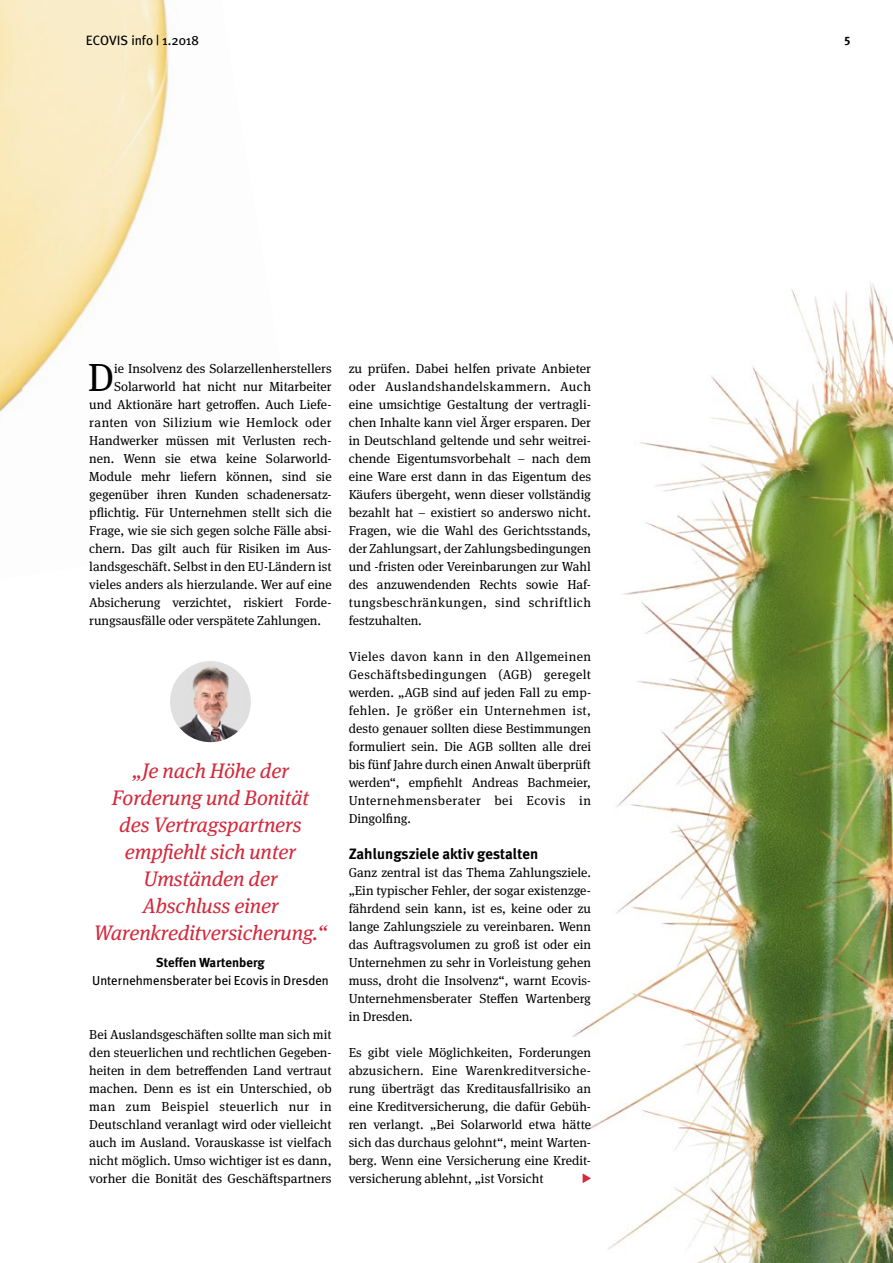
<style>
.page{position:relative;width:893px;height:1263px;background:#fff}
.page>*{position:absolute;margin:0;border:0;box-sizing:border-box;transform-origin:0 0}
.t1{font:39.15px "Meta Serif OT";color:#000}
.t2{font:italic 21px/27px "Meta Serif OT";letter-spacing:-.005em;color:#d32a3d;text-align:center}
.t3{font:700 15px "Meta Plus";color:#000}
.t4{font:13.5px "Meta Plus";color:#000}
.t5{font:13.05px/18px "Meta Serif OT";color:#000;text-align:justify}
.t6{font:13.05px "Meta Plus";color:#000}
.t7{font:13.05px "Meta Serif OT";letter-spacing:.03em;color:#000}
.t8{font:700 13.05px "Meta Plus";color:#000}
.t9{font:700 12px "Meta Plus";color:#000}
</style>
<div class="page">
<img style="left:572px;top:282px;width:321px;height:981px">
<img style="left:0;top:0;width:169px;height:355px">
<img style="left:0;top:253px;width:52px;height:159px">
<svg style="left:583px;top:1173px;width:8px;height:10px"></svg>
<img style="left:173px;top:661px;width:76px;height:81px">
<p class="t4" style="left:86px;top:32px;width:114px">ECOVIS info | 1.2018</p>
<p class="t9" style="left:845px;top:32px;width:7px">5</p>
<h1 class="t1" style="left:88px;top:355px;width:28px">D</h1>
<p class="t5" style="left:114px;top:360px;width:219px">ie Insolvenz des Solarzellenherstellers</p>
<p class="t5" style="left:114px;top:378px;width:219px">Solarworld hat nicht nur Mitarbeiter</p>
<p class="t5" style="left:89px;top:396px;width:244px">und Aktionäre hart getroffen. Auch Liefe-</p>
<p class="t7" style="left:89px;top:415px;width:244px">ranten von Silizium wie Hemlock oder</p>
<p class="t5" style="left:89px;top:432px;width:244px">Handwerker müssen mit Verlusten rech-</p>
<p class="t5" style="left:89px;top:450px;width:244px">nen. Wenn sie etwa keine Solarworld-</p>
<p class="t5" style="left:89px;top:468px;width:244px">Module mehr liefern können, sind sie</p>
<p class="t5" style="left:89px;top:486px;width:244px">gegenüber ihren Kunden schadenersatz-</p>
<p class="t5" style="left:89px;top:504px;width:244px">pflichtig. Für Unternehmen stellt sich die</p>
<p class="t5" style="left:89px;top:522px;width:244px">Frage, wie sie sich gegen solche Fälle absi-</p>
<p class="t5" style="left:89px;top:540px;width:244px">chern. Das gilt auch für Risiken im Aus-</p>
<p class="t5" style="left:89px;top:558px;width:244px">landsgeschäft. Selbst in den EU-Ländern ist</p>
<p class="t5" style="left:89px;top:576px;width:244px">vieles anders als hierzulande. Wer auf eine</p>
<p class="t5" style="left:89px;top:594px;width:244px">Absicherung verzichtet, riskiert Forde-</p>
<p class="t5" style="left:89px;top:612px;width:233px">rungsausfälle oder verspätete Zahlungen.</p>
<h2 class="t2" style="left:94px;top:758px;width:235px">„Je nach Höhe der<br>Forderung und Boni tät<br>des Vertragspartners empfiehlt sich unter<br>Umständen der<br>Abschluss einer<br>Warenkreditversicherung.“</h2>
<p class="t8" style="left:156px;top:955px;width:110px">Steffen Wartenberg</p>
<p class="t6" style="left:92px;top:973px;width:238px">Unternehmensberater bei Ecovis in Dresden</p>
<p class="t5" style="left:89px;top:1026px;width:244px">Bei Auslandsgeschäften sollte man sich mit den steuerlichen und rechtlichen Gegeben&shy;heiten in dem betreffenden Land vertraut machen. Denn es ist ein Unterschied, ob man zum Beispiel steuerlich nur in Deutschland veranlagt wird oder vielleicht auch im Ausland. Vorauskasse ist vielfach nicht möglich. Umso wichtiger ist es dann, vorher die Bonität des Geschäftspartners</p>
<p class="t5" style="left:349px;top:360px;width:244px">zu prüfen. Dabei helfen private Anbieter oder Auslandshandelskammern. Auch eine umsichtige Gestaltung der vertragli&shy;chen Inhalte kann viel Ärger ersparen. Der in Deutschland geltende und sehr weitrei&shy;chende Eigentumsvorbehalt – nach dem eine Ware erst dann in das Eigentum des Käufers übergeht, wenn dieser vollständig bezahlt hat – existiert so anderswo nicht.<br>Fragen, wie die Wahl des Gerichtsstands, der Zahlungsart, der Zahlungsbedingungen und -fristen oder Vereinbarungen zur Wahl des anzuwendenden Rechts sowie Haf&shy;tungsbeschränkungen, sind schriftlich festzuhalten.</p>
<p class="t5" style="left:349px;top:648px;width:244px">Vieles davon kann in den Allgemeinen Ge schäftsbedingungen (AGB) geregelt werden. „AGB sind auf jeden Fall zu emp&shy;fehlen. Je größer ein Unternehmen ist, desto genauer sollten diese Bestimmungen formuliert sein. Die AGB sollten alle drei bis fünf Jahre durch einen Anwalt überprüft werden“, empfiehlt Andreas Bachmeier, Unternehmensberater bei Ecovis in Dingolfing.</p>
<p class="t3" style="left:349px;top:845px;width:191px">Zahlungsziele aktiv gestalten</p>
<p class="t5" style="left:349px;top:864px;width:244px">Ganz zentral ist das Thema Zahlungsziele. „Ein typischer Fehler, der sogar existenzge&shy;fährdend sein kann, ist es, keine oder zu lange Zahlungsziele zu vereinbaren. Wenn das Auftragsvolumen zu groß ist oder ein Unternehmen zu sehr in Vorleistung gehen muss, droht die Insolvenz“, warnt Ecovis-Unternehmensberater Steffen Wartenberg in Dresden.</p>
<p class="t5" style="left:349px;top:1044px;width:244px">Es gibt viele Möglichkeiten, Forderungen abzusichern. Eine Warenkreditversiche&shy;rung überträgt das Kreditausfallrisiko an eine Kreditversicherung, die dafür Gebüh&shy;ren verlangt. „Bei Solarworld etwa hätte sich das durchaus gelohnt“, meint Warten&shy;berg. Wenn eine Versicherung eine Kredit&shy;versicherung ablehnt, „ist Vorsicht</p>
</div>
